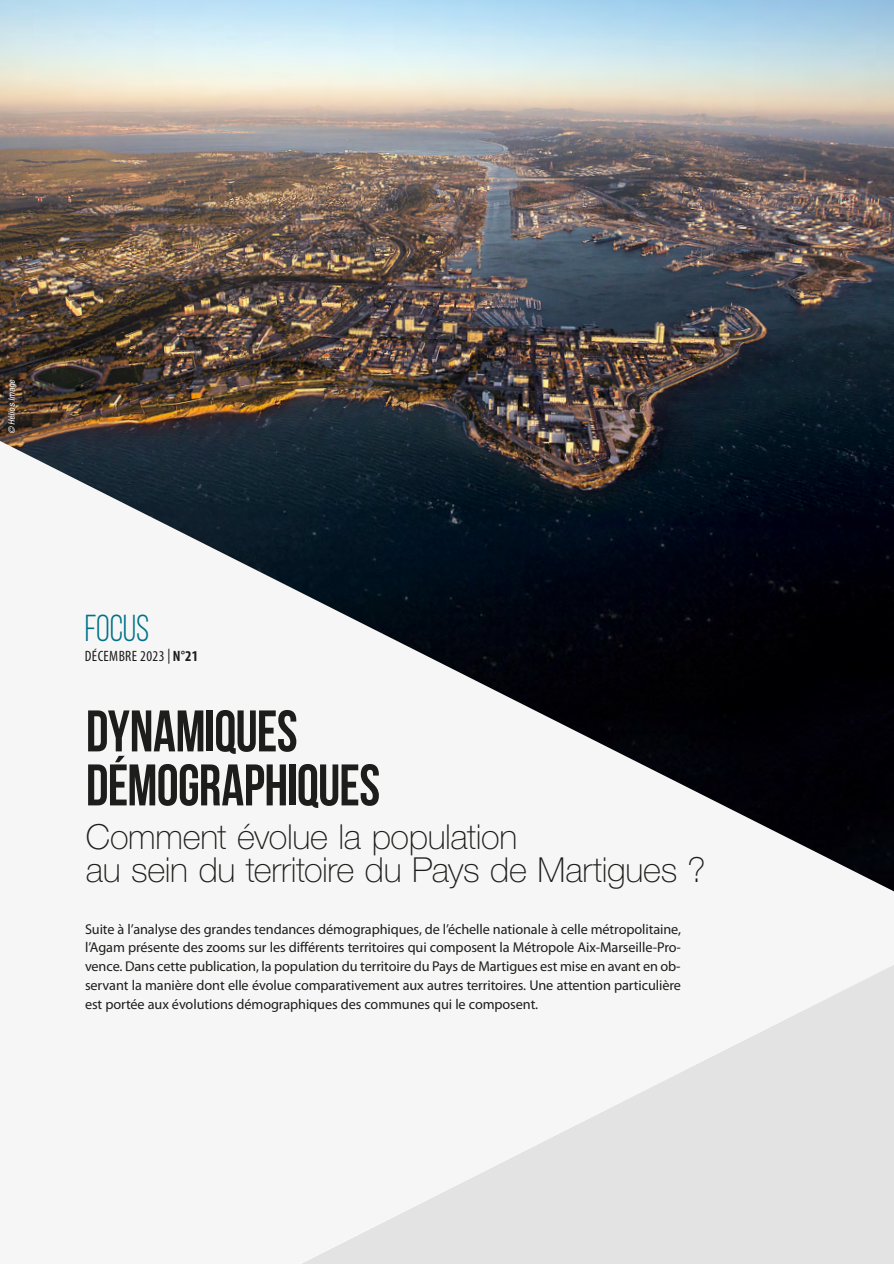
<style>
.page{position:relative;width:894px;height:1264px;background:#fff}
.page>*{position:absolute;margin:0;border:0;box-sizing:border-box;transform-origin:0 0}
.t1{font:700 58.5px/54px "Bebas Neue";letter-spacing:-.015em;color:#1d1d1b;scale:.95 1}
.t2{font:37.5px "Bebas Neue";letter-spacing:-.005em;color:#007188;scale:.95 1}
.t3{font:100 34.5px/33px "Helvetica Neue LT Std";letter-spacing:-.01em;color:#1d1d1b}
.t4{font:condensed 15px "Myriad Pro";letter-spacing:.025em;color:#1d1d1b}
.t5{font:14.2px/18.8px "Myriad Pro";letter-spacing:-.005em;color:#1d1d1b;text-align:justify}
.t6{font:italic condensed 9px "Helvetica Neue LT Std";color:#fff}
.s1{font-weight:700}
</style>
<div class="page">
<svg style="left:301px;top:891px;width:593px;height:373px;fill:#f6f6f6"></svg>
<img style="left:0;top:0;width:894px;height:891px">
<p class="t6" style="left:6px;top:434px;width:57px;rotate:-90deg">© Hélios Image</p>
<h2 class="t2" style="left:85px;top:608px;width:69px">FOCUS</h2>
<p class="t4" style="left:85px;top:647px;width:115px">DÉCEMBRE 2023 | <span class="s1">N°21</span></p>
<h1 class="t1" style="left:86px;top:703px;width:311px">DYNAMIQUES<br>DÉMOGRAPHIQUES</h1>
<h3 class="t3" style="left:86px;top:820px;width:621px">Comment évolue la population<br>au sein du territoire du Pays de Martigues ?</h3>
<p class="t5" style="left:85px;top:919px;width:597px">Suite à l’analyse des grandes tendances démographiques, de l’échelle nationale à celle métropolitaine, l’Agam présente des zooms sur les différents territoires qui composent la Métropole Aix-Marseille-Pro&shy;vence. Dans cette publication, la population du territoire du Pays de Martigues est mise en avant en ob&shy;servant la manière dont elle évolue comparativement aux autres territoires. Une attention particulière est portée aux évolutions démographiques des communes qui le composent.</p>
</div>
